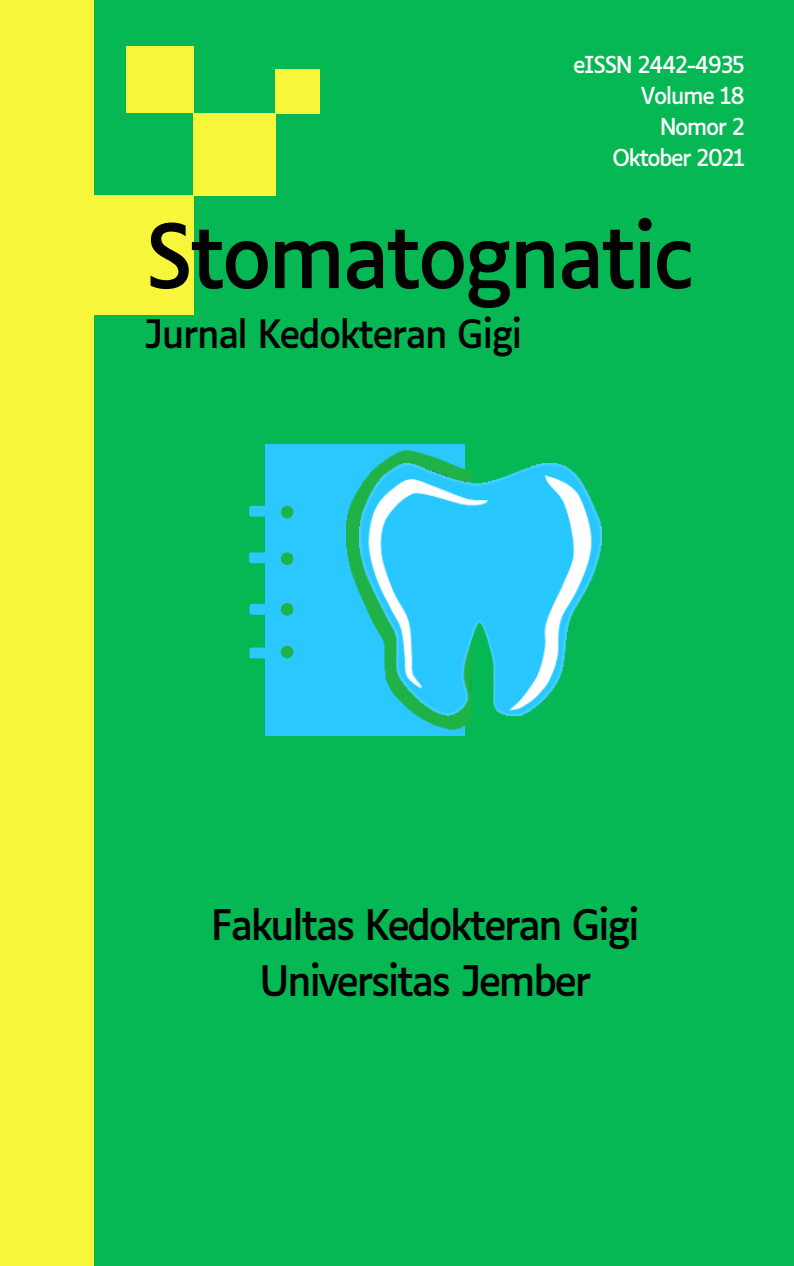
<style>
.page{position:relative;width:794px;height:1266px;background:#fff}
.page>*{position:absolute;margin:0;border:0;box-sizing:border-box;transform-origin:0 0}
.t1{font:84.75px "Luciole";letter-spacing:-.055em;color:#000}
.t2{font:40.2px "Luciole";letter-spacing:-.07em;color:#000}
.t3{font:37.42px "Luciole";letter-spacing:-.055em;color:#000}
.t4{font:22.35px "Luciole";letter-spacing:-.07em;color:#fff}
</style>
<div class="page">
<div style="left:0;top:0;width:793px;height:1266px;background:#06b853"></div>
<div style="left:0;top:0;width:94px;height:1266px;background:#f8f63a"></div>
<div style="left:249px;top:647px;width:32px;height:11px;background:#2ac8ff;border-radius:2px"></div>
<div style="left:249px;top:604px;width:32px;height:11px;background:#2ac8ff;border-radius:2px"></div>
<div style="left:249px;top:552px;width:31px;height:11px;background:#2ac8ff;border-radius:2px"></div>
<div style="left:249px;top:506px;width:31px;height:10px;background:#2ac8ff;border-radius:2px"></div>
<div style="left:265px;top:444px;width:199px;height:291px;background:#2ac8ff"></div>
<img style="left:346px;top:450px;width:124px;height:279px">
<img style="left:359px;top:463px;width:242px;height:253px">
<div style="left:281px;top:506px;width:12px;height:12px;background:#20b246;border-radius:50%"></div>
<div style="left:281px;top:552px;width:12px;height:13px;background:#20b246;border-radius:50%"></div>
<div style="left:281px;top:603px;width:12px;height:12px;background:#20b246;border-radius:50%"></div>
<div style="left:281px;top:646px;width:12px;height:12px;background:#20b246;border-radius:50%"></div>
<div style="left:59px;top:195px;width:135px;height:120px;background:#f8f63a"></div>
<div style="left:193px;top:113px;width:83px;height:83px;background:#f8f63a"></div>
<div style="left:126px;top:46px;width:67px;height:67px;background:#f8f63a"></div>
<div style="left:275px;top:69px;width:45px;height:44px;background:#f8f63a"></div>
<p class="t4" style="left:572px;top:55px;width:174px">eISSN 2442-4935</p>
<p class="t4" style="left:640px;top:86px;width:106px">Volume 18</p>
<p class="t4" style="left:659px;top:118px;width:87px">Nomor 2</p>
<p class="t4" style="left:612px;top:149px;width:134px">Oktober 2021</p>
<p class="t1" style="left:145px;top:221px;width:550px">Stomatognatic</p>
<p class="t3" style="left:144px;top:318px;width:380px">Jurnal Kedokteran Gigi</p>
<p class="t2" style="left:211px;top:908px;width:430px">Fakultas Kedokteran Gigi</p>
<p class="t2" style="left:259px;top:964px;width:333px">Universitas Jember</p>
</div>
